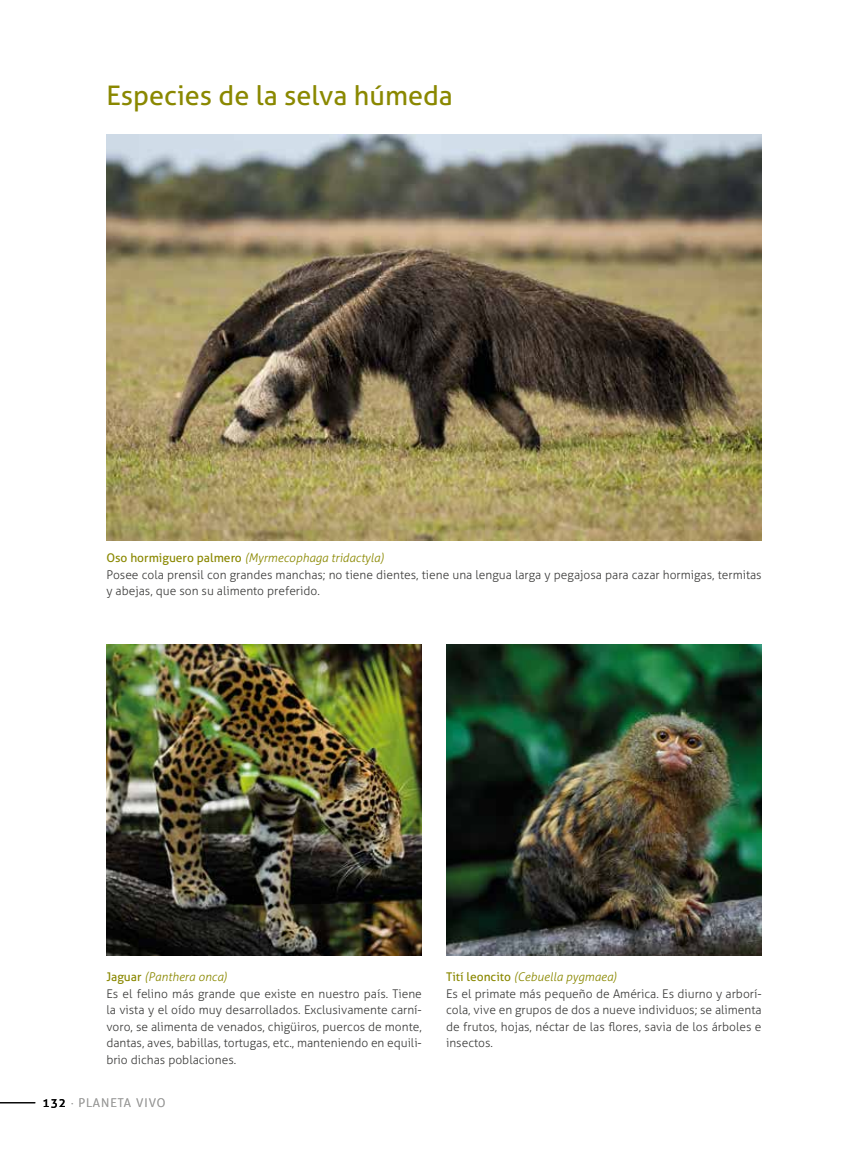
<style>
.page{position:relative;width:868px;height:1149px;background:#fff}
.page>*{position:absolute;margin:0;border:0;box-sizing:border-box;transform-origin:0 0}
.t1{font:27px "Aller";color:#8a8800}
.t2{font:300 12px/16.5px "Aller";color:#3c3c3b}
.t3{font:300 12px "Aller";letter-spacing:.08em;color:#9d9d9c}
.s1{font-weight:400;color:#8a8800}
.s2{font-style:italic;color:#8a8800}
.s3{font-weight:400;color:#000}
</style>
<div class="page">
<hr style="left:0;top:1102px;width:35px;height:1px;background:#000">
<hr style="left:0;top:1101px;width:35px;height:1px;background:#000">
<img style="left:106px;top:644px;width:316px;height:311px">
<img style="left:106px;top:134px;width:655px;height:406px">
<img style="left:446px;top:644px;width:315px;height:311px">
<h1 class="t1" style="left:106px;top:79px;width:348px">Especies de la selva húmeda</h1>
<p class="t2" style="left:106px;top:549px;width:656px"><span class="s1">Oso hormiguero palmero</span> <span class="s2">(Myrmecophaga tridactyla)<br></span>Posee cola prensil con grandes manchas; no tiene dientes, tiene una lengua larga y pegajosa para cazar hormigas, termitas y abejas, que son su alimento preferido.</p>
<p class="t2" style="left:106px;top:968px;width:317px"><span class="s1">Jaguar</span> <span class="s2">(Panthera onca)<br></span>Es el felino más grande que existe en nuestro país. Tiene la vista y el oído muy desarrollados. Exclusivamente carní&shy;voro, se alimenta de venados, chigüiros, puercos de monte, dantas, aves, babillas, tortugas, etc., manteniendo en equili&shy;brio dichas poblaciones.</p>
<p class="t3" style="left:43px;top:1095px;width:124px"><span class="s3">132</span> · PLANETA VIVO</p>
<p class="t2" style="left:446px;top:968px;width:317px"><span class="s1">Tití leoncito</span> <span class="s2">(Cebuella pygmaea)<br></span>Es el primate más pequeño de América. Es diurno y arborí&shy;cola, vive en grupos de dos a nueve individuos; se alimenta de frutos, hojas, néctar de las flores, savia de los árboles e insectos.</p>
</div>
